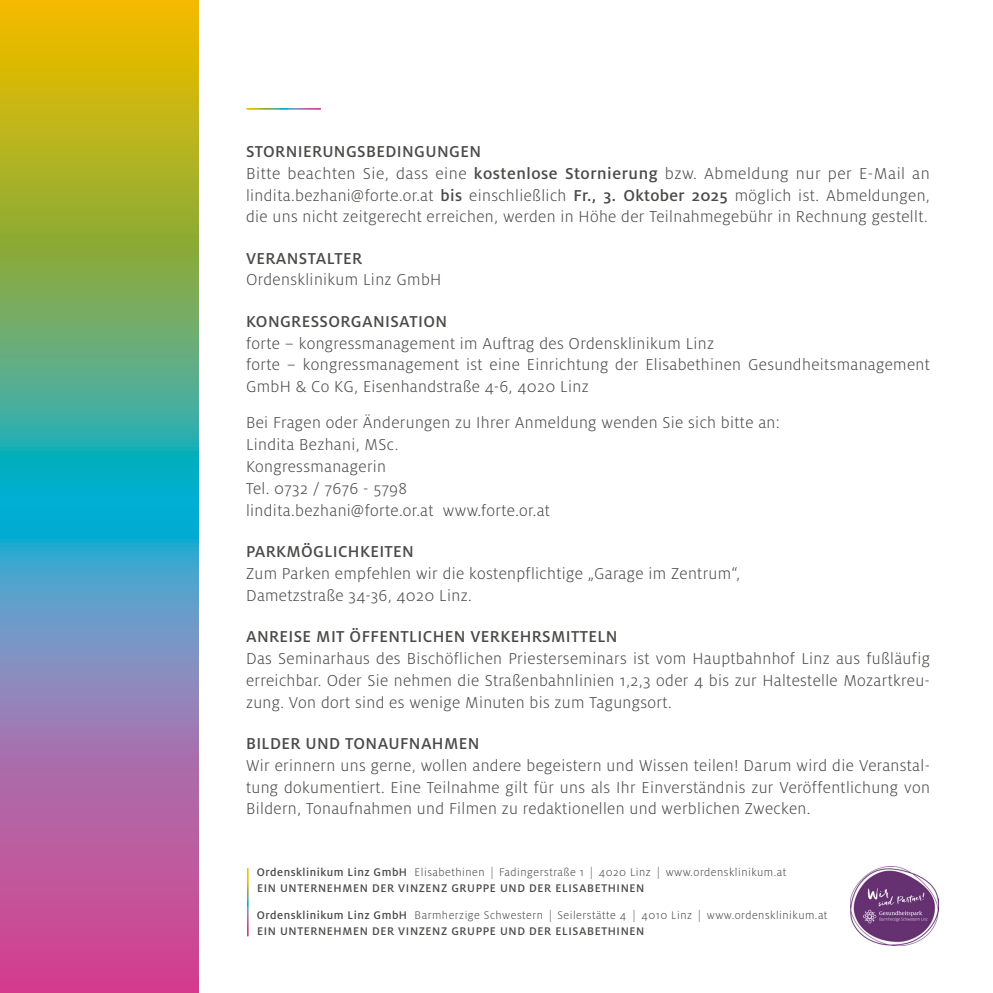
<style>
.page{position:relative;width:993px;height:993px;background:#fff}
.page>*{position:absolute;margin:0;border:0;box-sizing:border-box;transform-origin:0 0}
.t1{font:300 17.5px/21.9px "Milo OT";letter-spacing:.02em;color:#4a4a49}
.t2{font:500 17.5px "Milo OT";letter-spacing:.02em;color:#4a4a49}
.t3{font:500 12.25px/15.8px "Milo OT";letter-spacing:.05em;color:#4a4a49}
.s1{font-weight:500}
.s2{font-weight:300}
</style>
<div class="page">
<svg style="left:0;top:0;width:198px;height:992px;background:#8a9480"></svg>
<img style="left:850px;top:866px;width:88px;height:79px">
<p class="t1" style="left:246px;top:140px;width:685px"><span class="s1">STORNIERUNGSBEDINGUNGEN<br></span>Bitte beachten Sie, dass eine <span class="s1">kostenlose Stornierung</span> bzw. Abmeldung nur per E-Mail an lindita.bezhani@forte.or.at <span class="s1">bis</span> einschließlich <span class="s1">Fr., 3. Oktober 2025</span> möglich ist. Abmeldungen, die uns nicht zeitgerecht erreichen, werden in Höhe der Teilnahmegebühr in Rechnung gestellt.</p>
<p class="t2" style="left:246px;top:248px;width:118px">VERANSTALTER</p>
<p class="t1" style="left:246px;top:269px;width:197px">Ordensklinikum Linz GmbH</p>
<p class="t2" style="left:246px;top:311px;width:203px">KONGRESSORGANISATION</p>
<p class="t1" style="left:246px;top:332px;width:685px">forte – kongressmanagement im Auftrag des Ordensklinikum Linz<br>forte – kongressmanagement ist eine Einrichtung der Elisabethinen Gesundheitsmanagement<br>GmbH &amp; Co KG, Eisenhandstraße 4-6, 4020 Linz</p>
<p class="t1" style="left:246px;top:412px;width:535px">Bei Fragen oder Änderungen zu Ihrer Anmeldung wenden Sie sich bitte an:<br>Lindita Bezhani, MSc.<br>Kongressmanagerin<br>Tel. 0732 / 7676 - 5798<br>lindita.bezhani@forte.or.at www.forte.or.at</p>
<p class="t2" style="left:246px;top:541px;width:169px">PARKMÖGLICHKEITEN</p>
<p class="t1" style="left:246px;top:562px;width:495px">Zum Parken empfehlen wir die kostenpflichtige „Garage im Zentrum“,<br>Dametzstraße 34-36, 4020 Linz.</p>
<p class="t2" style="left:246px;top:626px;width:373px">ANREISE MIT ÖFFENTLICHEN VERKEHRSMITTELN</p>
<p class="t1" style="left:246px;top:647px;width:685px;text-align:justify">Das Seminarhaus des Bischöflichen Priesterseminars ist vom Hauptbahnhof Linz aus fußläufig erreichbar. Oder Sie nehmen die Straßenbahnlinien 1,2,3 oder 4 bis zur Haltestelle Mozartkreu&shy;zung. Von dort sind es wenige Minuten bis zum Tagungsort.</p>
<p class="t2" style="left:246px;top:733px;width:235px">BILDER UND TONAUFNAHMEN</p>
<p class="t1" style="left:246px;top:754px;width:685px;text-align:justify">Wir erinnern uns gerne, wollen andere begeistern und Wissen teilen! Darum wird die Veranstal&shy;tung dokumentiert. Eine Teilnahme gilt für uns als Ihr Einverständnis zur Veröffentlichung von Bildern, Tonaufnahmen und Filmen zu redaktionellen und werblichen Zwecken.</p>
<p class="t3" style="left:257px;top:863px;width:530px">Ordensklinikum Linz GmbH <span class="s2">Elisabethinen | Fadingerstraße 1 | 4020 Linz | www.ordensklinikum.at<br></span>EIN UNTERNEHMEN DER VINZENZ GRUPPE UND DER ELISABETHINEN</p>
<p class="t3" style="left:257px;top:907px;width:572px">Ordensklinikum Linz GmbH <span class="s2">Barmherzige Schwestern | Seilerstätte 4 | 4010 Linz | www.ordensklinikum.at<br></span>EIN UNTERNEHMEN DER VINZENZ GRUPPE UND DER ELISABETHINEN</p>
</div>
